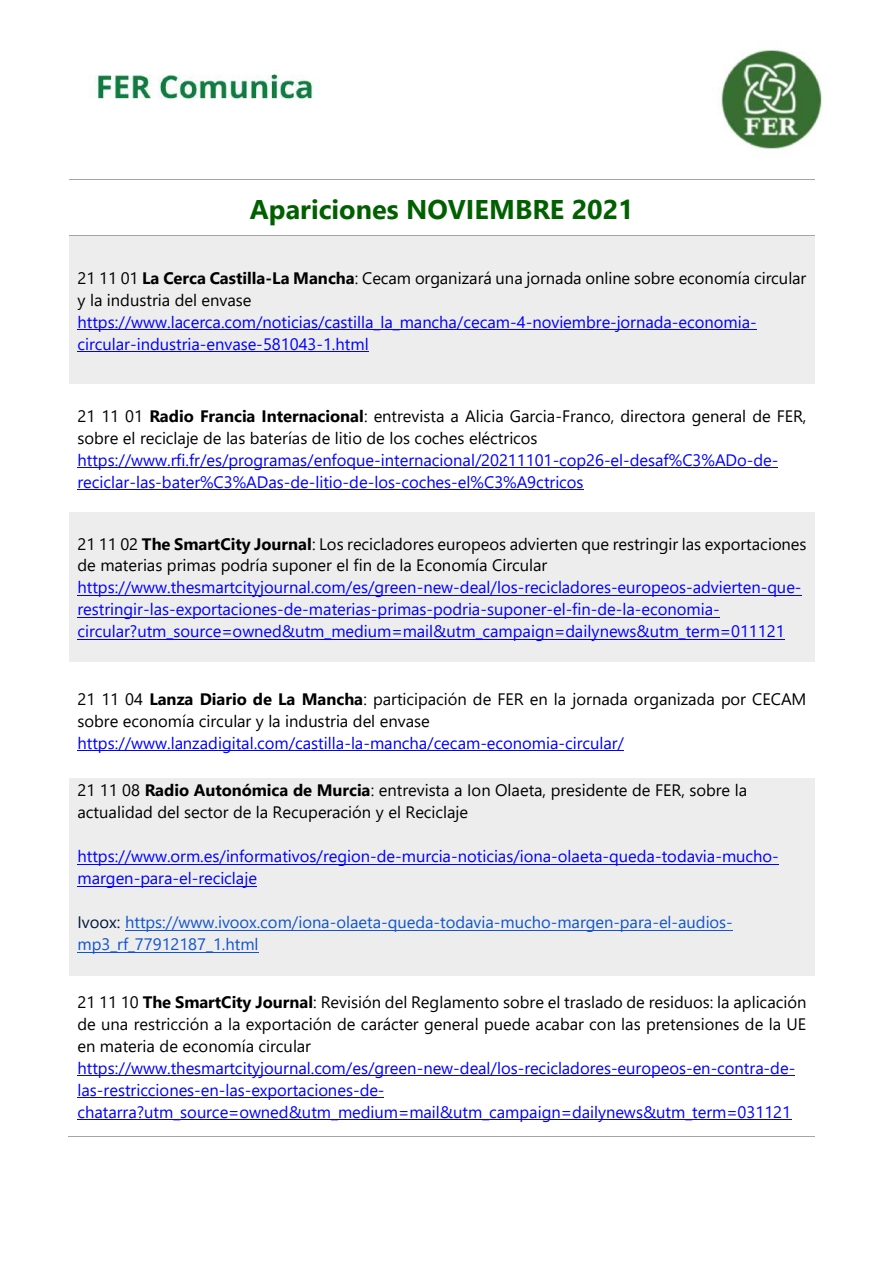
<style>
.page{position:relative;width:893px;height:1264px;background:#fff}
.page>*{position:absolute;margin:0;border:0;box-sizing:border-box;transform-origin:0 0}
.t1{font:700 27px "Segoe UI";color:#006000}
.t2{font:16.5px/21.9px "Segoe UI";color:#00f}
.t3{font:16.5px/21.9px "Segoe UI";color:#000}
.t4{font:16.5px/21.9px "Segoe UI";color:#15c}
.s1{font-weight:700}
.s2{color:#01153b}
</style>
<div class="page">
<img style="left:92px;top:49px;width:730px;height:101px">
<div style="left:83px;top:104px;width:213px;height:43px;background:#fff"></div>
<hr style="left:69px;top:179px;width:745px;height:1px;background:#a5a5a5">
<div style="left:69px;top:236px;width:745px;height:147px;background:#ededed"></div>
<hr style="left:77px;top:329px;width:679px;height:1px;background:#00f">
<hr style="left:77px;top:351px;width:292px;height:1px;background:#00f">
<hr style="left:69px;top:235px;width:745px;height:1px;background:#a5a5a5">
<hr style="left:77px;top:467px;width:701px;height:1px;background:#00f">
<hr style="left:77px;top:489px;width:506px;height:1px;background:#00f">
<div style="left:69px;top:512px;width:745px;height:149px;background:#ededed"></div>
<hr style="left:77px;top:594px;width:724px;height:1px;background:#00f">
<hr style="left:77px;top:616px;width:642px;height:1px;background:#00f">
<hr style="left:77px;top:638px;width:707px;height:1px;background:#00f">
<hr style="left:77px;top:750px;width:547px;height:1px;background:#00f">
<div style="left:69px;top:778px;width:745px;height:198px;background:#ededed"></div>
<hr style="left:77px;top:863px;width:701px;height:1px;background:#00f">
<hr style="left:77px;top:885px;width:180px;height:1px;background:#00f">
<hr style="left:125px;top:929px;width:607px;height:1px;background:#15c">
<hr style="left:77px;top:951px;width:182px;height:1px;background:#15c">
<hr style="left:77px;top:1075px;width:718px;height:1px;background:#00f">
<hr style="left:77px;top:1097px;width:307px;height:1px;background:#00f">
<hr style="left:77px;top:1118px;width:714px;height:1px;background:#00f">
<hr style="left:68px;top:1135px;width:746px;height:1px;background:#a5a5a5">
<h1 class="t1" style="left:250px;top:190px;width:385px">Apariciones NOVIEMBRE 2021</h1>
<p class="t3" style="left:77px;top:266px;width:730px">21 11 01 <span class="s1">La Cerca Castilla-La Mancha</span>: Cecam organizará una jornada online sobre economía circular y la industria del envase</p>
<p class="t2" style="left:77px;top:310px;width:680px">https://www.lacerca.com/noticias/castilla_la_mancha/cecam-4-noviembre-jornada-economia&shy;circular-industria-envase-581043-1.html</p>
<p class="t3" style="left:77px;top:403px;width:730px">21 11 01 <span class="s1">Radio Francia Internacional</span>: entrevista a Alicia Garcia-Franco, directora general de FER, sobre el reciclaje de las baterías de litio de los coches eléctricos</p>
<p class="t2" style="left:77px;top:447px;width:702px">https://www.rfi.fr/es/programas/enfoque-internacional/20211101-cop26-el-desaf%C3%ADo-de&shy;reciclar-las-bater%C3%ADas-de-litio-de-los-coches-el%C3%A9ctricos</p>
<p class="t3" style="left:77px;top:531px;width:730px">21 11 02 <span class="s1">The SmartCity Journal</span>: Los recicladores europeos advierten que restringir las exportaciones de materias primas podría suponer el fin de la Economía Circular</p>
<p class="t2" style="left:77px;top:575px;width:725px">https://www.thesmartcityjournal.com/es/green-new-deal/los-recicladores-europeos-advierten-que&shy;restringir-las-exportaciones-de-materias-primas-podria-suponer-el-fin-de-la-economia&shy;circular?utm_source=owned&amp;utm_medium=mail&amp;utm_campaign=dailynews&amp;utm_term=011121</p>
<p class="t3" style="left:77px;top:686px;width:730px">21 11 04 <span class="s1">Lanza Diario de La Mancha</span>: participación de FER en la jornada organizada por CECAM sobre economía circular y la industria del envase</p>
<p class="t2" style="left:77px;top:730px;width:548px">https://www.lanzadigital.com/castilla-la-mancha/cecam-economia-circular/</p>
<p class="t3" style="left:77px;top:778px;width:671px">21 11 08 <span class="s1">Radio Autonómica de Murcia</span>: entrevista a Ion Olaeta, presidente de FER, sobre la actualidad del sector de la Recuperación y el Reciclaje</p>
<p class="t2" style="left:77px;top:843px;width:702px">https://www.orm.es/informativos/region-de-murcia-noticias/iona-olaeta-queda-todavia-mucho&shy;margen-para-el-reciclaje</p>
<p class="t4" style="left:77px;top:909px;width:656px"><span class="s2">Ivoox:</span> https://www.ivoox.com/iona-olaeta-queda-todavia-mucho-margen-para-el-audios&shy;mp3_rf_77912187_1.html</p>
<p class="t3" style="left:77px;top:989px;width:730px;text-align:justify">21 11 10 <span class="s1">The SmartCity Journal</span>: Revisión del Reglamento sobre el traslado de residuos: la aplicación de una restricción a la exportación de carácter general puede acabar con las pretensiones de la UE en materia de economía circular</p>
<p class="t2" style="left:77px;top:1055px;width:719px">https://www.thesmartcityjournal.com/es/green-new-deal/los-recicladores-europeos-en-contra-de&shy;las-restricciones-en-las-exportaciones-de&shy;chatarra?utm_source=owned&amp;utm_medium=mail&amp;utm_campaign=dailynews&amp;utm_term=031121</p>
</div>
